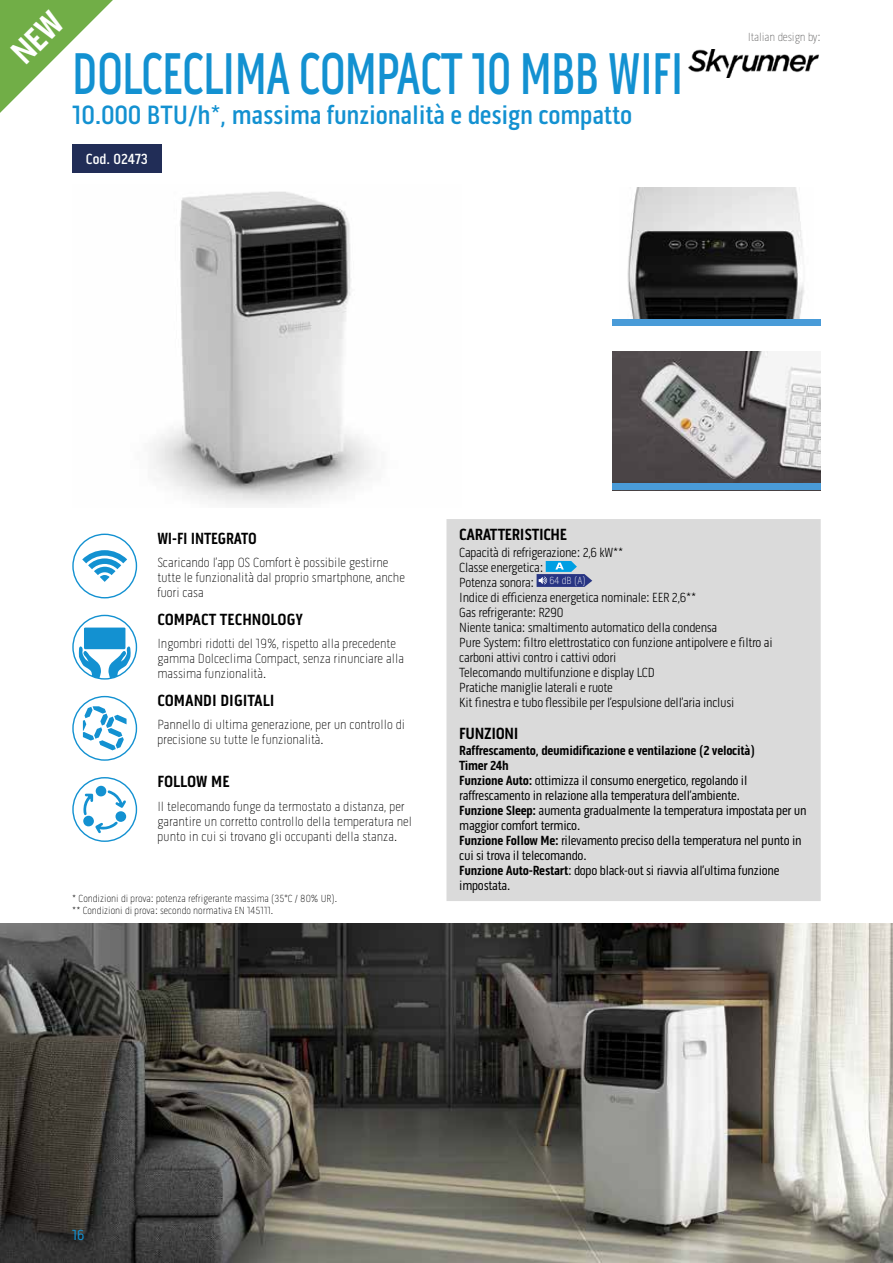
<style>
.page{position:relative;width:893px;height:1263px;background:#fff}
.page>*{position:absolute;margin:0;border:0;box-sizing:border-box;transform-origin:0 0}
.t1{font:500 60px "Pill Gothic 300 mg";letter-spacing:-.02em;color:#1391d1;scale:.8 1}
.t2{font:500 27px "Pill Gothic 300 mg";letter-spacing:-.01em;color:#1391d1}
.t3{font:700 16.5px "Pill Gothic 300 mg";color:#000}
.t4{font:700 16.5px "Pill Gothic 300 mg";letter-spacing:-.02em;color:#000}
.t5{font:700 16.5px "Pill Gothic 300 mg";color:#000;scale:.95 1}
.t6{font:500 15px "Pill Gothic 300 mg";color:#fff}
.t7{font:15px "Pill Gothic 300 mg";color:#1391d1}
.t8{font:100 13.5px/15px "Pill Gothic 300 mg";color:#000}
.t9{font:13.5px/15px "Pill Gothic 300 mg";letter-spacing:-.02em;color:#000}
.t10{font:300 13.5px/15px "Pill Gothic 300 mg";letter-spacing:-.02em;color:#000}
.t11{font:100 12px "Pill Gothic 300 mg";letter-spacing:-.01em;color:#646363}
.t12{font:100 10.5px/12px "Pill Gothic 300 mg";color:#000}
.s1{font-weight:700}
</style>
<div class="page">
<img style="left:153px;top:191px;width:220px;height:313px">
<img style="left:627px;top:187px;width:177px;height:132px">
<div style="left:612px;top:319px;width:209px;height:7px;background:#499bd8"></div>
<img style="left:612px;top:351px;width:209px;height:132px">
<div style="left:612px;top:483px;width:209px;height:7px;background:#499bd8"></div>
<img style="left:0;top:923px;width:893px;height:340px">
<div style="left:446px;top:519px;width:375px;height:382px;background:#dadada"></div>
<svg style="left:537px;top:561px;width:55px;height:26px"></svg>
<div style="left:72px;top:534px;width:65px;height:64px;border:1px solid #1391d1;border-radius:50%"></div>
<svg style="left:82px;top:550px;width:45px;height:32px"></svg>
<div style="left:84px;top:627px;width:41px;height:22px;background:#1391d1"></div>
<svg style="left:79px;top:646px;width:22px;height:32px"></svg>
<svg style="left:108px;top:646px;width:23px;height:33px"></svg>
<div style="left:72px;top:615px;width:65px;height:65px;border:1px solid #1391d1;border-radius:50%"></div>
<div style="left:72px;top:696px;width:65px;height:65px;border:1px solid #1391d1;border-radius:50%"></div>
<svg style="left:83px;top:706px;width:44px;height:44px"></svg>
<svg style="left:72px;top:777px;width:65px;height:65px"></svg>
<div style="left:72px;top:144px;width:89px;height:29px;background:#212d57"></div>
<img style="left:688px;top:49px;width:131px;height:29px">
<svg style="left:0;top:0;width:113px;height:113px"></svg>
<h1 class="t1" style="left:72px;top:38px;width:766px">DOLCECLIMA COMPACT 10 MBB WIFI</h1>
<h2 class="t2" style="left:72px;top:99px;width:562px">10.000 BTU/h*, massima funzionalità e design compatto</h2>
<p class="t6" style="left:86px;top:150px;width:63px">Cod. 02473</p>
<p class="t11" style="left:748px;top:30px;width:74px">Italian design by:</p>
<p class="t5" style="left:157px;top:529px;width:106px">WI-FI INTEGRATO</p>
<p class="t8" style="left:157px;top:555px;width:249px">Scaricando l’app OS Comfort è possibile gestirne tutte le funzionalità dal proprio smartphone, anche fuori casa</p>
<p class="t3" style="left:157px;top:610px;width:147px">COMPACT TECHNOLOGY</p>
<p class="t8" style="left:157px;top:636px;width:248px">Ingombri ridotti del 19%, rispetto alla precedente gamma Dolceclima Compact, senza rinunciare alla massima funzionalità.</p>
<p class="t3" style="left:157px;top:691px;width:119px">COMANDI DIGITALI</p>
<p class="t8" style="left:157px;top:717px;width:249px">Pannello di ultima generazione, per un controllo di precisione su tutte le funzionalità.</p>
<p class="t3" style="left:157px;top:772px;width:74px">FOLLOW ME</p>
<p class="t8" style="left:157px;top:799px;width:256px">Il telecomando funge da termostato a distanza, per garantire un corretto controllo della temperatura nel punto in cui si trovano gli occupanti della stanza.</p>
<p class="t12" style="left:72px;top:892px;width:266px">* Condizioni di prova: potenza refrigerante massima (35°C / 80% UR). ** Condizioni di prova: secondo normativa EN 145111.</p>
<p class="t4" style="left:459px;top:525px;width:109px">CARATTERISTICHE</p>
<p class="t10" style="left:459px;top:545px;width:315px">Capacità di refrigerazione: 2,6 kW**<br>Classe energetica:<br>Potenza sonora: <sup>64</sup> <sup>dB</sup> <sup>(A)<br></sup>Indice di efficienza energetica nominale: EER 2,6**<br>Gas refrigerante: R290<br>Niente tanica: smaltimento automatico della condensa<br>Pure System: filtro elettrostatico con funzione antipolvere e filtro ai carboni attivi contro i cattivi odori<br>Telecomando multifunzione e display LCD<br>Pratiche maniglie laterali e ruote<br>Kit finestra e tubo flessibile per l’espulsione dell’aria inclusi</p>
<p class="t4" style="left:459px;top:723px;width:61px">FUNZIONI</p>
<p class="t9" style="left:459px;top:743px;width:349px"><span class="s1">Raffrescamento, deumidificazione e ventilazione (2 velocità)<br>Timer 24h<br>Funzione Auto:</span> ottimizza il consumo energetico, regolando il raffrescamento in relazione alla temperatura dell’ambiente.<br><span class="s1">Funzione Sleep:</span> aumenta gradualmente la temperatura impostata per un maggior comfort termico.<br><span class="s1">Funzione Follow Me:</span> rilevamento preciso della temperatura nel punto in cui si trova il telecomando.<br><span class="s1">Funzione Auto-Restart</span>: dopo black-out si riavvia all’ultima funzione impostata.</p>
<p class="t7" style="left:72px;top:1226px;width:14px">16</p>
</div>
